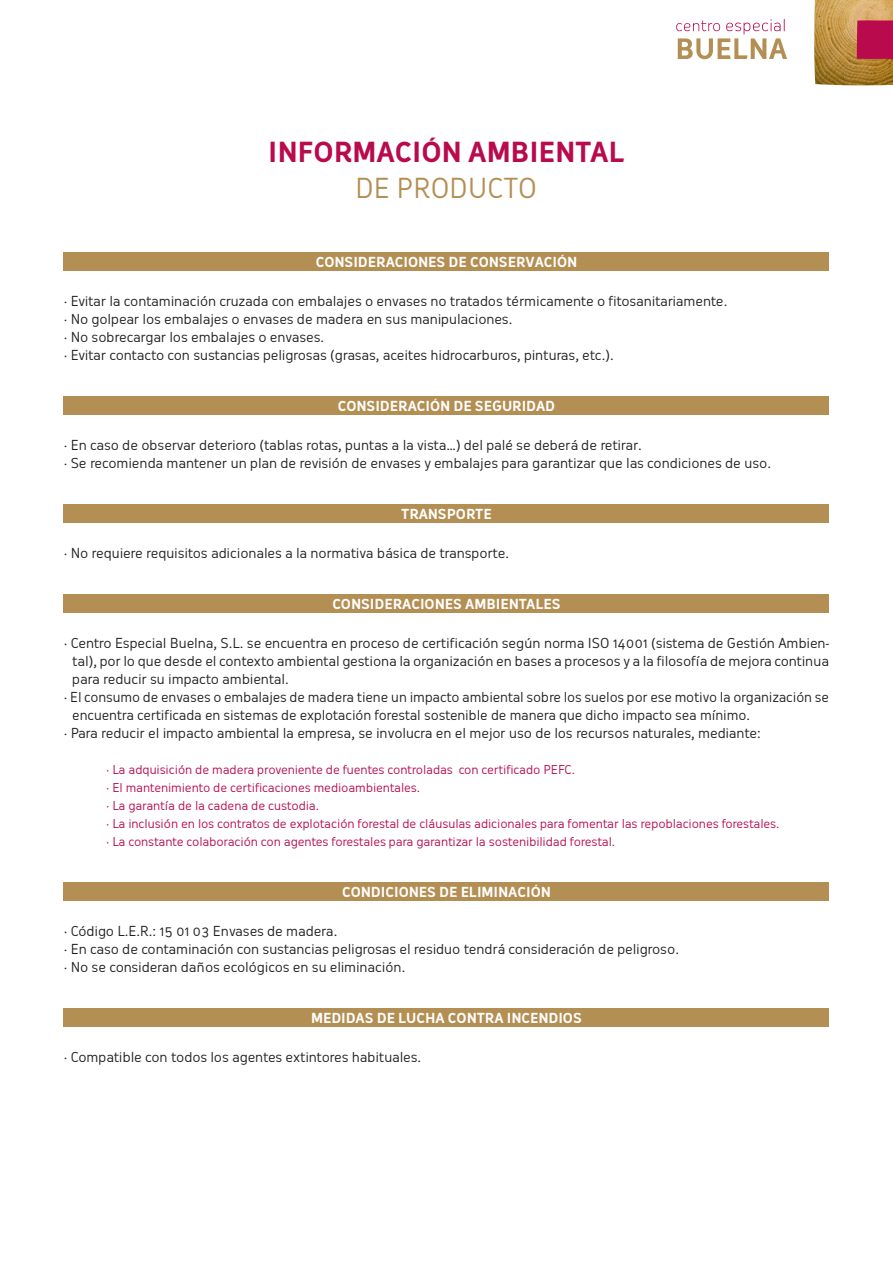
<style>
.page{position:relative;width:893px;height:1263px;background:#fff}
.page>*{position:absolute;margin:0;border:0;box-sizing:border-box;transform-origin:0 0}
.t1{font:700 27px "Oceania";color:#b80a4d}
.t2{font:27px "Oceania";color:#b48f54}
.t3{font:13.5px/18px "Oceania";letter-spacing:-.02em;color:#231f20;text-align:justify}
.t4{font:700 13.5px "Oceania";color:#fff}
.t5{font:12px "Oceania";letter-spacing:-.02em;color:#b80a4d}
</style>
<div class="page">
<img style="left:814px;top:0;width:79px;height:86px">
<svg style="left:857px;top:20px;width:36px;height:40px"></svg>
<svg style="left:676px;top:19px;width:111px;height:40px"></svg>
<div style="left:64px;top:252px;width:765px;height:18px;background:#b48f54"></div>
<div style="left:64px;top:882px;width:765px;height:18px;background:#b48f54"></div>
<div style="left:64px;top:1008px;width:765px;height:18px;background:#b48f54"></div>
<div style="left:64px;top:396px;width:765px;height:18px;background:#b48f54"></div>
<div style="left:64px;top:504px;width:765px;height:18px;background:#b48f54"></div>
<div style="left:64px;top:594px;width:765px;height:18px;background:#b48f54"></div>
<p class="t1" style="left:268px;top:136px;width:358px">INFORMACIÓN AMBIENTAL</p>
<p class="t2" style="left:356px;top:172px;width:183px">DE PRODUCTO</p>
<p class="t4" style="left:316px;top:254px;width:263px">CONSIDERACIONES DE CONSERVACIÓN</p>
<p class="t3" style="left:64px;top:292px;width:665px">· Evitar la contaminación cruzada con embalajes o envases no tratados térmicamente o fitosanitariamente.</p>
<p class="t3" style="left:64px;top:310px;width:450px">· No golpear los embalajes o envases de madera en sus manipulaciones.</p>
<p class="t3" style="left:64px;top:328px;width:262px">· No sobrecargar los embalajes o envases.</p>
<p class="t3" style="left:64px;top:346px;width:551px">· Evitar contacto con sustancias peligrosas (grasas, aceites hidrocarburos, pinturas, etc.).</p>
<p class="t4" style="left:338px;top:398px;width:219px">CONSIDERACIÓN DE SEGURIDAD</p>
<p class="t3" style="left:64px;top:436px;width:579px">· En caso de observar deterioro (tablas rotas, puntas a la vista…) del palé se deberá de retirar.</p>
<p class="t3" style="left:64px;top:454px;width:709px">· Se recomienda mantener un plan de revisión de envases y embalajes para garantizar que las condiciones de uso.</p>
<p class="t4" style="left:401px;top:506px;width:92px">TRANSPORTE</p>
<p class="t3" style="left:64px;top:544px;width:447px">· No requiere requisitos adicionales a la normativa básica de transporte.</p>
<p class="t4" style="left:332px;top:596px;width:230px">CONSIDERACIONES AMBIENTALES</p>
<p class="t3" style="left:72px;top:634px;width:758px;text-indent:-9px">· Centro Especial Buelna, S.L. se encuentra en proceso de certificación según norma ISO 14001 (sistema de Gestión Ambien&shy;tal), por lo que desde el contexto ambiental gestiona la organización en bases a procesos y a la filosofía de mejora continua para reducir su impacto ambiental.</p>
<p class="t3" style="left:72px;top:688px;width:758px;text-indent:-9px">· El consumo de envases o embalajes de madera tiene un impacto ambiental sobre los suelos por ese motivo la organización se encuentra certificada en sistemas de explotación forestal sostenible de manera que dicho impacto sea mínimo.</p>
<p class="t3" style="left:64px;top:724px;width:699px">· Para reducir el impacto ambiental la empresa, se involucra en el mejor uso de los recursos naturales, mediante:</p>
<p class="t5" style="left:106px;top:762px;width:470px">· La adquisición de madera proveniente de fuentes controladas con certificado PEFC.</p>
<p class="t5" style="left:106px;top:780px;width:315px">· El mantenimiento de certificaciones medioambientales.</p>
<p class="t5" style="left:106px;top:798px;width:214px">· La garantía de la cadena de custodia.</p>
<p class="t5" style="left:106px;top:816px;width:675px">· La inclusión en los contratos de explotación forestal de cláusulas adicionales para fomentar las repoblaciones forestales.</p>
<p class="t5" style="left:106px;top:834px;width:510px">· La constante colaboración con agentes forestales para garantizar la sostenibilidad forestal.</p>
<p class="t4" style="left:342px;top:884px;width:210px">CONDICIONES DE ELIMINACIÓN</p>
<p class="t3" style="left:64px;top:922px;width:275px">· Código L.E.R.: 15 01 03 Envases de madera.</p>
<p class="t3" style="left:64px;top:940px;width:617px">· En caso de contaminación con sustancias peligrosas el residuo tendrá consideración de peligroso.</p>
<p class="t3" style="left:64px;top:958px;width:343px">· No se consideran daños ecológicos en su eliminación.</p>
<p class="t4" style="left:311px;top:1010px;width:272px">MEDIDAS DE LUCHA CONTRA INCENDIOS</p>
<p class="t3" style="left:64px;top:1048px;width:359px">· Compatible con todos los agentes extintores habituales.</p>
</div>
